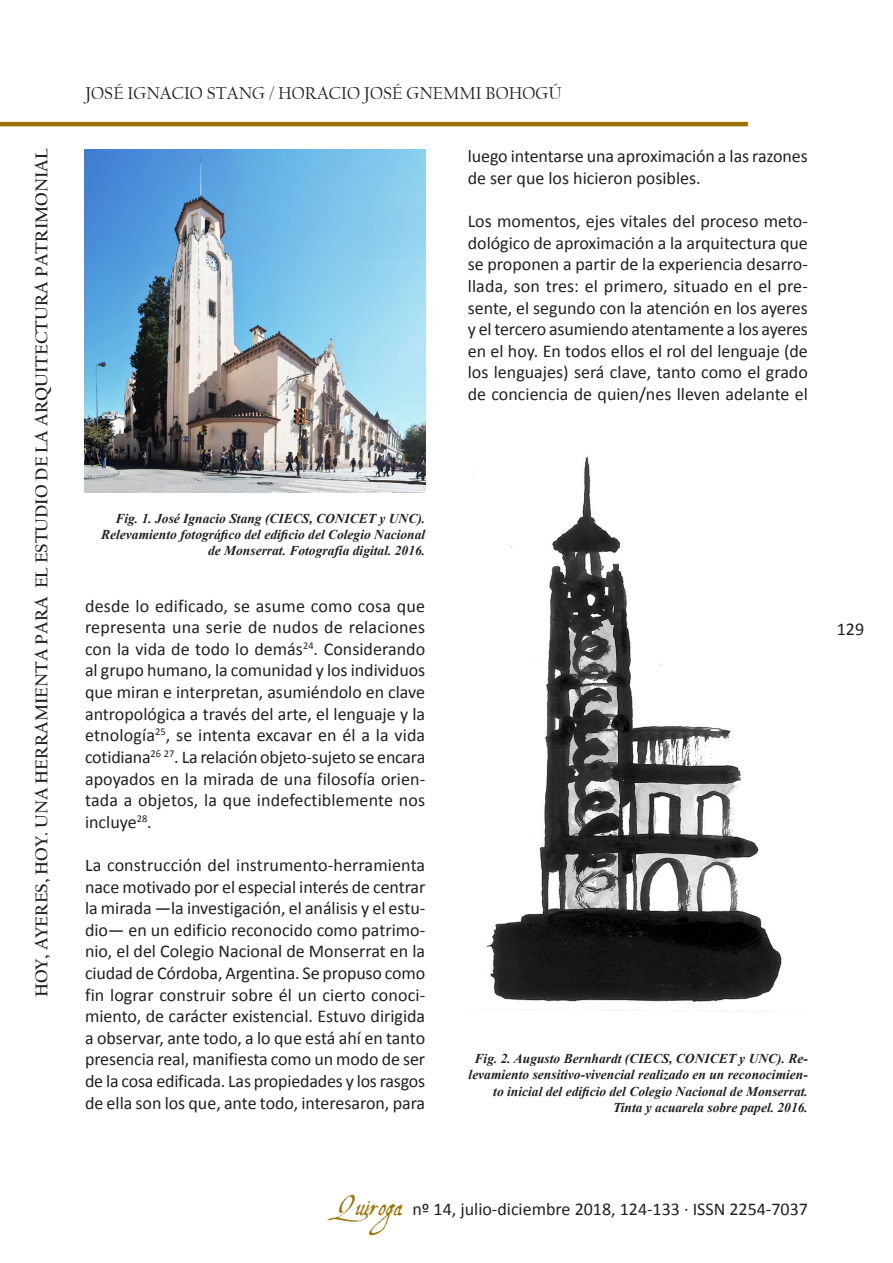
<style>
.page{position:relative;width:893px;height:1263px;background:#fff}
.page>*{position:absolute;margin:0;border:0;box-sizing:border-box;transform-origin:0 0}
.cuerpo_de_texto{font:18px/21.6px "Calibri";color:#231f20;text-align:justify}
.t1{font:700 18px "Californian FB";color:#231f20}
.t2{font:18px "Californian FB";color:#231f20}
.pie_de_foto{font:italic 700 13.5px/16.2px "Times New Roman";color:#231f20;text-align:right}
.s1{font-family:"Aquiline";font-size:27px;color:#9b7305}
</style>
<div class="page">
<hr style="left:0;top:122px;width:748px;height:4px;background:#9b7305">
<img style="left:85px;top:150px;width:340px;height:342px">
<img style="left:473px;top:456px;width:309px;height:556px">
<p class="t1" style="left:31px;top:997px;width:850px;rotate:-90deg">Hoy, Ayeres, Hoy. Una Herramienta Para El Estudio De La Arquitectura Patrimonial</p>
<p class="t2" style="left:85px;top:83px;width:297px">JOSÉ IGNACIO STANG / HORACIO JOSÉ</p>
<p class="t2" style="left:406px;top:83px;width:156px">GNEMMI BOHOGÚ</p>
<p class="cuerpo_de_texto" style="left:468px;top:145px;width:342px">luego intentarse una aproximación a las razones de ser que los hicieron posibles.</p>
<p class="cuerpo_de_texto" style="left:468px;top:209px;width:342px">Los momentos, ejes vitales del proceso meto&shy;dológico de aproximación a la arquitectura que se proponen a partir de la experiencia desarro&shy;llada, son tres: el primero, situado en el pre&shy;sente, el segundo con la atención en los ayeres y el tercero asumiendo atentamente a los ayeres en el hoy. En todos ellos el rol del lenguaje (de los lenguajes) será clave, tanto como el grado de conciencia de quien/nes lleven adelante el</p>
<p class="pie_de_foto" style="left:101px;top:510px;width:325px">Fig. 1. José Ignacio Stang (CIECS, CONICET y UNC).<br>Relevamiento fotográfico del edificio del Colegio Nacional de Monserrat. Fotografía digital. 2016.</p>
<p class="cuerpo_de_texto" style="left:85px;top:594px;width:342px">desde lo edificado, se asume como cosa que representa una serie de nudos de relaciones con la vida de todo lo demás<sup>24</sup>. Considerando al grupo humano, la comunidad y los individuos que miran e interpretan, asumiéndolo en clave antropológica a través del arte, el lenguaje y la etnología<sup>25</sup>, se intenta excavar en él a la vida cotidiana<sup>26</sup> <sup>27</sup>. La relación objeto-sujeto se encara apoyados en la mirada de una filosofía orien&shy;tada a objetos, la que indefectiblemente nos incluye<sup>28</sup>.</p>
<p class="cuerpo_de_texto" style="left:85px;top:853px;width:342px">La construcción del instrumento-herramienta nace motivado por el especial interés de centrar la mirada —la investigación, el análisis y el estu&shy;dio— en un edificio reconocido como patrimo&shy;nio, el del Colegio Nacional de Monserrat en la ciudad de Córdoba, Argentina. Se propuso como fin lograr construir sobre él un cierto conoci&shy;miento, de carácter existencial. Estuvo dirigida a observar, ante todo, a lo que está ahí en tanto presencia real, manifiesta como un modo de ser de la cosa edificada. Las propiedades y los rasgos de ella son los que, ante todo, interesaron, para</p>
<p class="cuerpo_de_texto" style="left:837px;top:617px;width:29px">129</p>
<p class="pie_de_foto" style="left:469px;top:1050px;width:341px">Fig. 2. Augusto Bernhardt (CIECS, CONICET y UNC). Re&shy;levamiento sensitivo-vivencial realizado en un reconocimien&shy;to inicial del edificio del Colegio Nacional de Monserrat.<br>Tinta y acuarela sobre papel. 2016.</p>
<p class="cuerpo_de_texto" style="left:336px;top:1197px;width:473px"><span class="s1">Quiroga</span> nº 14, julio-diciembre 2018, 124-133 · ISSN 2254-7037</p>
</div>
